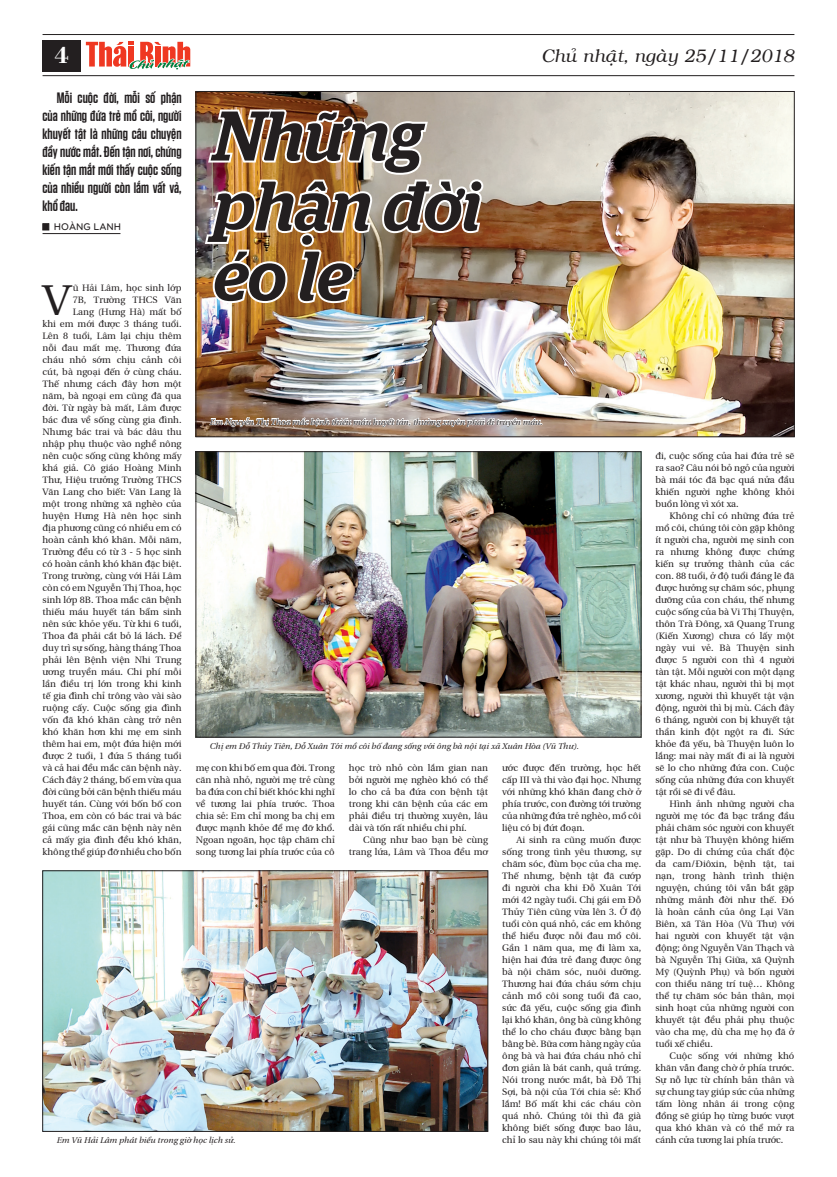
<style>
.page{position:relative;width:837px;height:1177px;background:#fff}
.page>*{position:absolute;margin:0;border:0;box-sizing:border-box;transform-origin:0 0}
.t1{font:italic 500 70px/70px "SVN Stag";color:#231f20}
.t2{font:44.2px "BHD utopia Long";color:#231f20}
.t3{font:24px "VNI Bodon Bold";color:#fff}
.t4{font:italic 18px "VNI";color:#231f20}
.t5{font:600 15px/18px "SVN Tungsten";color:#231f20;text-align:justify}
.t6{font:10px "UTM Bryant LG Bold";color:#231f20}
.t7{font:9.5px/12px "BHD utopia Long";color:#231f20;text-align:justify}
.t8{font:8.5px "BHD Utopia Italic long Italic";color:#231f20}
</style>
<div class="page">
<hr style="left:43px;top:34px;width:751px;height:1px;background:#231f20">
<hr style="left:43px;top:75px;width:751px;height:1px;background:#231f20">
<div style="left:43px;top:40px;width:38px;height:31px;background:#231f20"></div>
<svg style="left:86px;top:42px;width:105px;height:35px"></svg>
<img style="left:198px;top:93px;width:594px;height:342px">
<img style="left:202px;top:107px;width:283px;height:199px">
<img style="left:45px;top:872px;width:441px;height:257px">
<div style="left:43px;top:870px;width:445px;height:261px;border:1px solid #231f20"></div>
<img style="left:209px;top:410px;width:334px;height:23px">
<svg style="left:56px;top:1128px;width:180px;height:4px"></svg>
<div style="left:43px;top:223px;width:6px;height:7px;background:#231f20;border:1px solid #231f20"></div>
<hr style="left:43px;top:233px;width:77px;height:1px;background:#231f20">
<img style="left:198px;top:453px;width:441px;height:282px">
<svg style="left:209px;top:734px;width:370px;height:4px"></svg>
<h3 class="t3" style="left:54px;top:37px;width:16px">4</h3>
<h3 class="t4" style="left:541px;top:43px;width:254px">Chuû nhaät, ngaøy 25/11/2018</h3>
<h3 class="t5" style="left:43px;top:89px;width:140px;text-indent:14px">Mỗi cuộc đời, mỗi số phận của những đứa trẻ mồ côi, người khuyết tật là những câu chuyện đầy nước mắt. Đến tận nơi, chứng kiến tận mắt mới thấy cuộc sống của nhiều người còn lắm vất vả, khổ đau.</h3>
<h1 class="t1" style="left:214px;top:97px;width:268px">Những phận đời éo le</h1>
<p class="t6" style="left:54px;top:219px;width:69px">HOÀNG LANH</p>
<p class="t7" style="left:43px;top:280px;width:140px;text-align:right">ũ Hải Lâm, học sinh lớp<br>7B, Trường THCS Văn<br>Lang (Hưng Hà) mất bố<br>khi em mới được 3 tháng tuổi.<br>Lên 8 tuổi, Lâm lại chịu thêm nỗi đau mất mẹ. Thương đứa cháu nhỏ sớm chịu cảnh côi cút, bà ngoại đến ở cùng cháu.<br>Thế nhưng cách đây hơn một năm, bà ngoại em cũng đã qua đời. Từ ngày bà mất, Lâm được bác đưa về sống cùng gia đình.<br>Nhưng bác trai và bác dâu thu nhập phụ thuộc vào nghề nông nên cuộc sống cũng không mấy khá giả. Cô giáo Hoàng Minh<br>Thư, Hiệu trưởng Trường THCS<br>Văn Lang cho biết: Văn Lang là một trong những xã nghèo của huyện Hưng Hà nên học sinh địa phương cũng có nhiều em có hoàn cảnh khó khăn. Mỗi năm,<br>Trường đều có từ 3 - 5 học sinh có hoàn cảnh khó khăn đặc biệt.<br>Trong trường, cùng với Hải Lâm còn có em Nguyễn Thị Thoa, học sinh lớp 8B. Thoa mắc căn bệnh thiếu máu huyết tán bẩm sinh nên sức khỏe yếu. Từ khi 6 tuổi,<br>Thoa đã phải cắt bỏ lá lách. Để duy trì sự sống, hàng tháng Thoa phải lên Bệnh viện Nhi Trung ương truyền máu. Chi phí mỗi lần điều trị lớn trong khi kinh tế gia đình chỉ trông vào vài sào ruộng cấy. Cuộc sống gia đình vốn đã khó khăn càng trở nên khó khăn hơn khi mẹ em sinh thêm hai em, một đứa hiện mới được 2 tuổi, 1 đứa 5 tháng tuổi và cả hai đều mắc căn bệnh này.<br>Cách đây 2 tháng, bố em vừa qua đời cũng bởi căn bệnh thiếu máu huyết tán. Cùng với bốn bố con<br>Thoa, em còn có bác trai và bác gái cũng mắc căn bệnh này nên cả mấy gia đình đều khó khăn, không thể giúp đỡ nhiều cho bốn</p>
<h2 class="t2" style="left:43px;top:267px;width:30px">V</h2>
<p class="t8" style="left:210px;top:414px;width:334px">Em Nguyễn Thị Thoa mắc bệnh thiếu máu huyết tán, thường xuyên phải đi truyền máu.</p>
<p class="t8" style="left:210px;top:738px;width:370px">Chị em Đỗ Thủy Tiên, Đỗ Xuân Tới mồ côi bố đang sống với ông bà nội tại xã Xuân Hòa (Vũ Thư).</p>
<p class="t7" style="left:196px;top:760px;width:140px">mẹ con khi bố em qua đời. Trong căn nhà nhỏ, người mẹ trẻ cùng ba đứa con chỉ biết khóc khi nghĩ về tương lai phía trước. Thoa chia sẻ: Em chỉ mong ba chị em được mạnh khỏe để mẹ đỡ khổ.<br>Ngoan ngoãn, học tập chăm chỉ song tương lai phía trước của cô</p>
<p class="t7" style="left:349px;top:760px;width:140px">học trò nhỏ còn lắm gian nan bởi người mẹ nghèo khó có thể lo cho cả ba đứa con bệnh tật trong khi căn bệnh của các em phải điều trị thường xuyên, lâu dài và tốn rất nhiều chi phí.</p>
<p class="t7" style="left:502px;top:760px;width:140px">ước được đến trường, học hết cấp III và thi vào đại học. Nhưng với những khó khăn đang chờ ở phía trước, con đường tới trường của những đứa trẻ nghèo, mồ côi liệu có bị đứt đoạn.</p>
<p class="t7" style="left:502px;top:832px;width:140px;text-indent:14px">Ai sinh ra cũng muốn được sống trong tình yêu thương, sự chăm sóc, đùm bọc của cha mẹ.<br>Thế nhưng, bệnh tật đã cướp đi người cha khi Đỗ Xuân Tới mới 42 ngày tuổi. Chị gái em Đỗ Thủy Tiên cũng vừa lên 3. Ở độ tuổi còn quá nhỏ, các em không thể hiểu được nỗi đau mồ côi.<br>Gần 1 năm qua, mẹ đi làm xa, hiện hai đứa trẻ đang được ông bà nội chăm sóc, nuôi dưỡng.<br>Thương hai đứa cháu sớm chịu cảnh mồ côi song tuổi đã cao, sức đã yếu, cuộc sống gia đình lại khó khăn, ông bà cũng không thể lo cho cháu được bằng bạn bằng bè. Bữa cơm hàng ngày của ông bà và hai đứa cháu nhỏ chỉ đơn giản là bát canh, quả trứng.<br>Nói trong nước mắt, bà Đỗ Thị Sợi, bà nội của Tới chia sẻ: Khổ lắm! Bố mất khi các cháu còn quá nhỏ. Chúng tôi thì đã già không biết sống được bao lâu, chỉ lo sau này khi chúng tôi mất</p>
<p class="t7" style="left:349px;top:832px;width:140px;text-align:right">Cũng như bao bạn bè cùng trang lứa, Lâm và Thoa đều mơ</p>
<p class="t8" style="left:57px;top:1132px;width:180px">Em Vũ Hải Lâm phát biểu trong giờ học lịch sử.</p>
<p class="t7" style="left:655px;top:448px;width:140px">đi, cuộc sống của hai đứa trẻ sẽ ra sao? Câu nói bỏ ngỏ của người bà mái tóc đã bạc quá nửa đầu khiến người nghe không khỏi buồn lòng vì xót xa.</p>
<p class="t7" style="left:655px;top:508px;width:140px;text-indent:14px">Không chỉ có những đứa trẻ mồ côi, chúng tôi còn gặp không ít người cha, người mẹ sinh con ra nhưng không được chứng kiến sự trưởng thành của các con. 88 tuổi, ở độ tuổi đáng lẽ đã được hưởng sự chăm sóc, phụng dưỡng của con cháu, thế nhưng cuộc sống của bà Vi Thị Thuyện, thôn Trà Đông, xã Quang Trung (Kiến Xương) chưa có lấy một ngày vui vẻ. Bà Thuyện sinh được 5 người con thì 4 người tàn tật. Mỗi người con một dạng tật khác nhau, người thì bị mọt xương, người thì khuyết tật vận động, người thì bị mù. Cách đây 6 tháng, người con bị khuyết tật thần kinh đột ngột ra đi. Sức khỏe đã yếu, bà Thuyện luôn lo lắng: mai này mất đi ai là người sẽ lo cho những đứa con. Cuộc sống của những đứa con khuyết tật rồi sẽ đi về đâu.</p>
<p class="t7" style="left:655px;top:796px;width:140px;text-indent:14px">Hình ảnh những người cha người mẹ tóc đã bạc trắng đầu phải chăm sóc người con khuyết tật như bà Thuyện không hiếm gặp. Do di chứng của chất độc da cam/Điôxin, bệnh tật, tai nạn, trong hành trình thiện nguyện, chúng tôi vẫn bắt gặp những mảnh đời như thế. Đó là hoàn cảnh của ông Lại Văn Biên, xã Tân Hòa (Vũ Thư) với hai người con khuyết tật vận động; ông Nguyễn Văn Thạch và bà Nguyễn Thị Giữa, xã Quỳnh Mỹ (Quỳnh Phụ) và bốn người con thiểu năng trí tuệ… Không thể tự chăm sóc bản thân, mọi sinh hoạt của những người con khuyết tật đều phải phụ thuộc vào cha mẹ, dù cha mẹ họ đã ở tuổi xế chiều.</p>
<p class="t7" style="left:655px;top:1048px;width:140px;text-indent:14px">Cuộc sống với những khó khăn vẫn đang chờ ở phía trước.<br>Sự nỗ lực từ chính bản thân và sự chung tay giúp sức của những tấm lòng nhân ái trong cộng đồng sẽ giúp họ từng bước vượt qua khó khăn và có thể mở ra cánh cửa tương lai phía trước.</p>
</div>
